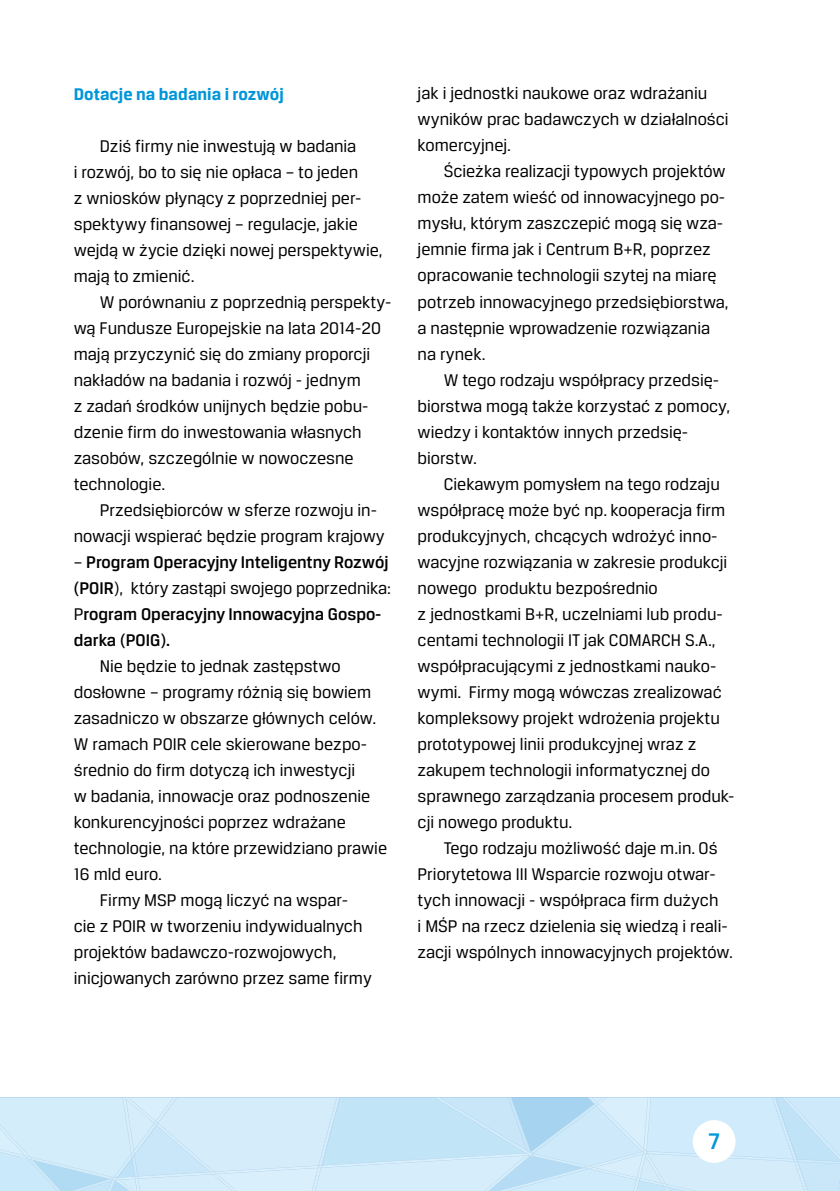
<style>
.page{position:relative;width:840px;height:1191px;background:#fff}
.page>*{position:absolute;margin:0;border:0;box-sizing:border-box;transform-origin:0 0}
.t1{font:500 24px "Breuer Text";color:#0096d9}
.t2{font:18px/26px "Breuer Text";color:#000}
.t3{font:500 18px/26px "Breuer Text";color:#000}
.t4{font:700 18px "Breuer Text";letter-spacing:.005em;color:#0096d9}
.s1{font-weight:400}
</style>
<div class="page">
<svg style="left:0;top:1097px;width:839px;height:94px;background:#cce8f9"></svg>
<div style="left:692px;top:1120px;width:43px;height:42px;background:#fff;border-radius:50%"></div>
<p class="t4" style="left:74px;top:84px;width:211px">Dotacje na badania i rozwój</p>
<p class="t2" style="left:74px;top:133px;width:310px;text-indent:26px">Dziś firmy nie inwestują w badania<br>i rozwój, bo to się nie opłaca – to jeden<br>z wniosków płynący z poprzedniej per&shy;spektywy finansowej – regulacje, jakie wejdą w życie dzięki nowej perspektywie, mają to zmienić.</p>
<p class="t2" style="left:74px;top:289px;width:319px;text-indent:26px">W porównaniu z poprzednią perspekty&shy;wą Fundusze Europejskie na lata 2014-20 mają przyczynić się do zmiany proporcji nakładów na badania i rozwój - jednym<br>z zadań środków unijnych będzie pobu&shy;dzenie firm do inwestowania własnych zasobów, szczególnie w nowoczesne technologie.</p>
<p class="t2" style="left:74px;top:497px;width:312px;text-indent:26px">Przedsiębiorców w sferze rozwoju in&shy;nowacji wspierać będzie program krajowy</p>
<p class="t3" style="left:74px;top:549px;width:318px"><span class="s1">–</span> Program Operacyjny Inteligentny Rozwój (POIR<span class="s1">), który zastąpi swojego poprzednika:<br>P</span>rogram Operacyjny Innowacyjna Gospo&shy;darka (POIG).</p>
<p class="t2" style="left:100px;top:652px;width:242px">Nie będzie to jednak zastępstwo</p>
<p class="t2" style="left:74px;top:678px;width:299px">dosłowne – programy różnią się bowiem</p>
<p class="t2" style="left:74px;top:704px;width:304px">zasadniczo w obszarze głównych celów.</p>
<p class="t2" style="left:74px;top:730px;width:295px">W ramach POIR cele skierowane bezpo-</p>
<p class="t2" style="left:74px;top:756px;width:283px">średnio do firm dotyczą ich inwestycji</p>
<p class="t2" style="left:74px;top:782px;width:298px">w badania, innowacje oraz podnoszenie</p>
<p class="t2" style="left:74px;top:808px;width:273px">konkurencyjności poprzez wdrażane</p>
<p class="t2" style="left:74px;top:834px;width:315px">technologie, na które przewidziano prawie</p>
<p class="t2" style="left:74px;top:860px;width:90px">16 mld euro.</p>
<p class="t2" style="left:100px;top:886px;width:250px">Firmy MSP mogą liczyć na wspar-</p>
<p class="t2" style="left:74px;top:912px;width:290px">cie z POIR w tworzeniu indywidualnych</p>
<p class="t2" style="left:74px;top:938px;width:264px">projektów badawczo-rozwojowych,</p>
<p class="t2" style="left:74px;top:964px;width:299px">inicjowanych zarówno przez same firmy</p>
<p class="t2" style="left:417px;top:80px;width:312px">jak i jednostki naukowe oraz wdrażaniu wyników prac badawczych w działalności komercyjnej.</p>
<p class="t2" style="left:417px;top:158px;width:312px;text-indent:26px">Ścieżka realizacji typowych projektów może zatem wieść od innowacyjnego po&shy;mysłu, którym zaszczepić mogą się wza&shy;jemnie firma jak i Centrum B+R, poprzez opracowanie technologii szytej na miarę potrzeb innowacyjnego przedsiębiorstwa, a następnie wprowadzenie rozwiązania na rynek.</p>
<p class="t2" style="left:417px;top:366px;width:314px;text-indent:26px">W tego rodzaju współpracy przedsię&shy;biorstwa mogą także korzystać z pomocy, wiedzy i kontaktów innych przedsię&shy;biorstw.</p>
<p class="t2" style="left:417px;top:470px;width:318px;text-indent:26px">Ciekawym pomysłem na tego rodzaju współpracę może być np. kooperacja firm produkcyjnych, chcących wdrożyć inno&shy;wacyjne rozwiązania w zakresie produkcji nowego produktu bezpośrednio<br>z jednostkami B+R, uczelniami lub produ&shy;centami technologii IT jak COMARCH S.A., współpracującymi z jednostkami nauko&shy;wymi. Firmy mogą wówczas zrealizować kompleksowy projekt wdrożenia projektu prototypowej linii produkcyjnej wraz z zakupem technologii informatycznej do sprawnego zarządzania procesem produk&shy;cji nowego produktu.</p>
<p class="t2" style="left:417px;top:834px;width:317px;text-indent:26px">Tego rodzaju możliwość daje m.in. Oś Priorytetowa III Wsparcie rozwoju otwar&shy;tych innowacji - współpraca firm dużych<br>i MŚP na rzecz dzielenia się wiedzą i reali&shy;zacji wspólnych innowacyjnych projektów.</p>
<h1 class="t1" style="left:708px;top:1128px;width:13px">7</h1>
</div>
